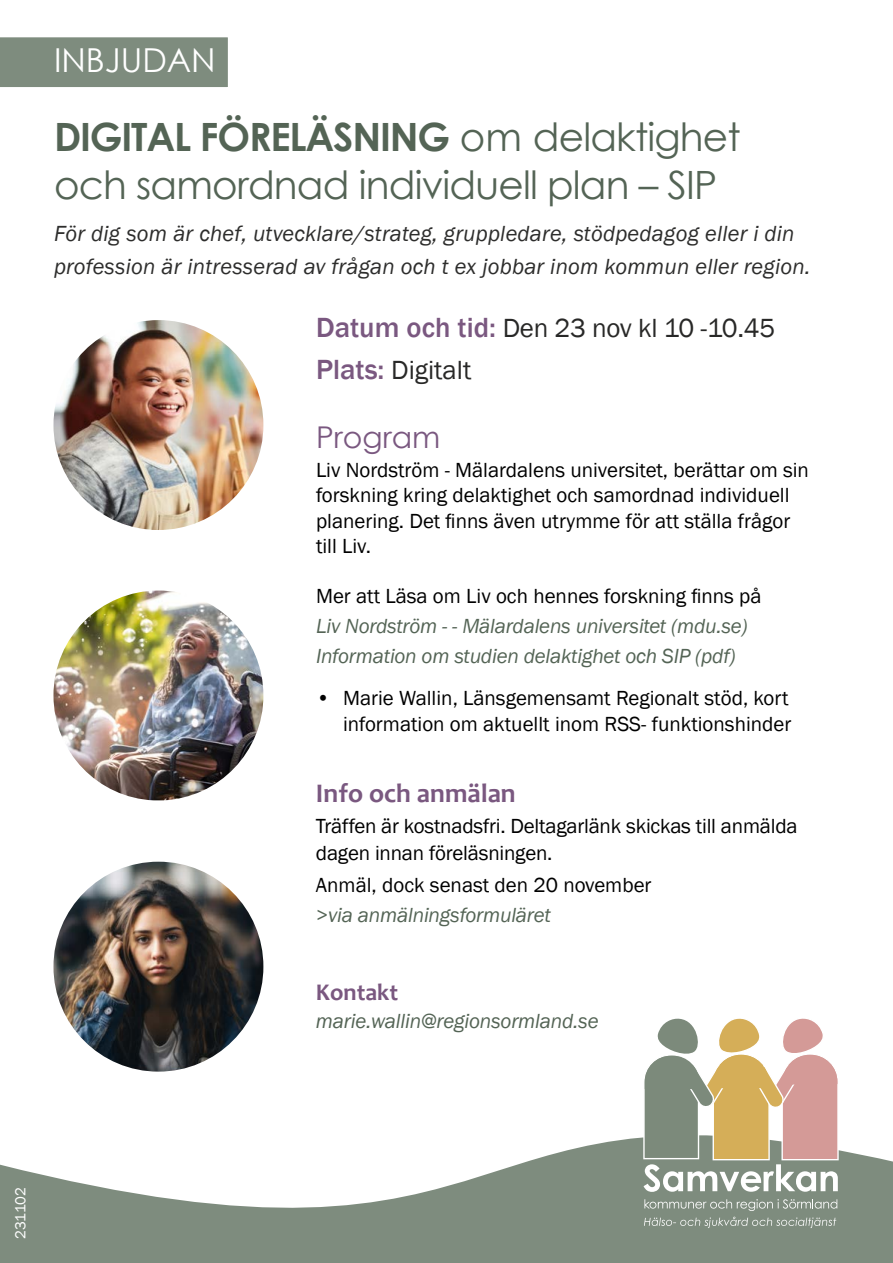
<style>
.page{position:relative;width:893px;height:1263px;background:#fff}
.page>*{position:absolute;margin:0;border:0;box-sizing:border-box;transform-origin:0 0}
.t1{font:39px/48.2px "Century Gothic";letter-spacing:-.02em;color:#546455}
.t2{font:33px "Century Gothic";color:#fff}
.t3{font:30px "Century Gothic";color:#7a5880}
.t4{font:27px/42.8px "Franklin Gothic";letter-spacing:-.01em;color:#282827}
.t5{font:700 27px "Candara";color:#7a5880}
.t6{font:700 24px "Candara";color:#7a5880}
.t7{font:italic 22.5px/33px "Franklin Gothic";letter-spacing:.01em;color:#2d2d2c}
.t8{font:21px/25.2px "Franklin Gothic";color:#000}
.t9{font:italic 21px/30px "Franklin Gothic";letter-spacing:-.01em;color:#546455}
.t10{font:15px "Franklin Gothic";letter-spacing:-.02em;color:#fff}
.s1{font-weight:700}
.s2{font-weight:500;font-size:28.5px;color:#7a5880}
</style>
<div class="page">
<div style="left:0;top:37px;width:228px;height:50px;background:#7e8c7e"></div>
<svg style="left:0;top:1054px;width:893px;height:209px"></svg>
<img style="left:53px;top:320px;width:210px;height:210px;border-radius:105px">
<img style="left:53px;top:862px;width:210px;height:209px;border-radius:105px">
<img style="left:53px;top:590px;width:210px;height:210px;border-radius:104px">
<svg style="left:643px;top:1018px;width:196px;height:174px"></svg>
<svg style="left:644px;top:1199px;width:193px;height:12px;background:#939f93"></svg>
<svg style="left:644px;top:1217px;width:192px;height:11px;background:#929d92"></svg>
<h2 class="t2" style="left:54px;top:37px;width:163px">INBJUDAN</h2>
<h1 class="t1" style="left:54px;top:112px;width:688px"><span class="s1">DIGITAL FÖRELÄSNING</span> om delaktighet och samordnad individuell plan – SIP</h1>
<p class="t7" style="left:54px;top:217px;width:758px">För dig som är chef, utvecklare/strateg, gruppledare, stödpedagog eller i din profession är intresserad av frågan och t ex jobbar inom kommun eller region.</p>
<p class="t4" style="left:316px;top:307px;width:461px"><span class="s2">Datum och tid:</span> Den 23 nov kl 10 -10.45<br><span class="s2">Plats:</span> Digitalt</p>
<h3 class="t3" style="left:316px;top:416px;width:126px">Program</h3>
<p class="t8" style="left:316px;top:458px;width:494px">Liv Nordström - Mälardalens universitet, berättar om sin forskning kring delaktighet och samordnad individuell planering. Det finns även utrymme för att ställa frågor till Liv.</p>
<p class="t8" style="left:316px;top:584px;width:447px">Mer att Läsa om Liv och hennes forskning finns på</p>
<p class="t9" style="left:316px;top:612px;width:433px">Liv Nordström - - Mälardalens universitet (mdu.se)<br>Information om studien delaktighet och SIP (pdf)</p>
<p class="t8" style="left:316px;top:686px;width:477px;text-align:right">• Marie Wallin, Länsgemensamt Regionalt stöd, kort information om aktuellt inom RSS- funktionshinder</p>
<p class="t5" style="left:316px;top:776px;width:201px">Info och anmälan</p>
<p class="t8" style="left:316px;top:813px;width:483px;line-height:27px">Träffen är kostnadsfri. Deltagarlänk skickas till anmälda dagen innan föreläsningen.</p>
<p class="t8" style="left:316px;top:872px;width:337px">Anmäl, dock senast den 20 november</p>
<p class="t9" style="left:316px;top:900px;width:236px">&gt;via anmälningsformuläret</p>
<p class="t6" style="left:316px;top:977px;width:84px">Kontakt</p>
<p class="t9" style="left:316px;top:1007px;width:284px">marie.wallin@regionsormland.se</p>
<p class="t10" style="left:11px;top:1238px;width:53px;rotate:-90deg">231102</p>
</div>
